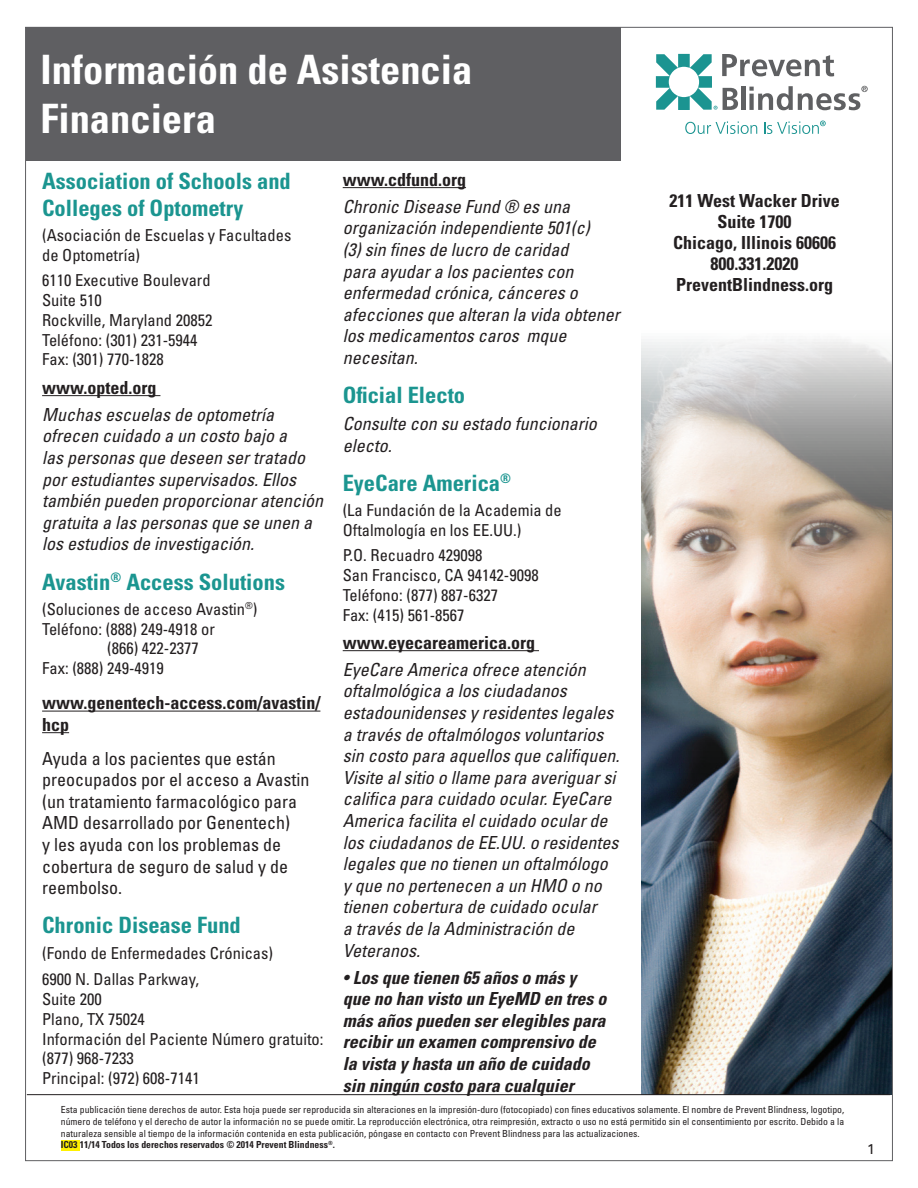
<style>
.page{position:relative;width:918px;height:1188px;background:#fff}
.page>*{position:absolute;margin:0;border:0;box-sizing:border-box;transform-origin:0 0}
.t1{font:700 condensed 40.5px/48.6px "Univers LT Std";color:#fff}
.t2{font:700 condensed 22.5px/27px "Univers LT Std";color:#1b9590}
.ITalic_description{font:italic condensed 18px/21.6px "Univers LT Std";color:#231f20}
.t3{font:condensed 18px/21.6px "Univers LT Std";color:#231f20}
.ITalic_description-2{font:italic 700 condensed 18px/21.6px "Univers LT Std";color:#231f20}
.web_address{font:700 condensed 18px/21px "Univers LT Std";color:#231f20}
.Body{font:700 condensed 18px "Univers LT Std";color:#231f20}
.Address{font:condensed 16.5px/19.8px "Univers LT Std";color:#231f20}
.Body-2{font:condensed 16.5px/19.8px "Univers LT Std";color:#231f20}
.t4{font:14.25px "Univers LT Std";color:#231f20}
.t5{font:condensed 9.75px/11.7px "Univers LT Std";color:#231f20}
.s1{font-weight:400}
.s2{font-weight:700}
</style>
<div class="page">
<img style="left:641px;top:339px;width:250px;height:756px">
<div style="left:26px;top:27px;width:594px;height:134px;background:#5f5f62"></div>
<hr style="left:27px;top:1094px;width:863px;height:1px;background:#231f20">
<hr style="left:42px;top:395px;width:118px;height:1px;background:#231f20">
<hr style="left:42px;top:711px;width:278px;height:1px;background:#231f20">
<svg style="left:42px;top:732px;width:27px;height:1px"></svg>
<hr style="left:343px;top:187px;width:123px;height:1px;background:#231f20">
<hr style="left:343px;top:650px;width:196px;height:1px;background:#231f20">
<div style="left:61px;top:1140px;width:18px;height:10px;background:#fff101"></div>
<svg style="left:656px;top:54px;width:212px;height:56px"></svg>
<svg style="left:685px;top:121px;width:72px;height:13px"></svg>
<svg style="left:764px;top:121px;width:62px;height:13px"></svg>
<p class="t1" style="left:40px;top:45px;width:433px">Información de Asistencia<br>Financiera</p>
<p class="t2" style="left:42px;top:168px;width:250px">Association of Schools and<br>Colleges of Optometry</p>
<p class="Body-2" style="left:42px;top:225px;width:251px">(Asociación de Escuelas y Facultades de Optometría)</p>
<p class="Address" style="left:42px;top:270px;width:170px">6110 Executive Boulevard</p>
<p class="Address" style="left:42px;top:290px;width:61px">Suite 510</p>
<p class="Address" style="left:42px;top:310px;width:172px">Rockville, Maryland 20852</p>
<p class="Address" style="left:42px;top:330px;width:157px">Teléfono: (301) 231-5944</p>
<p class="Address" style="left:42px;top:349px;width:123px">Fax: (301) 770-1828</p>
<p class="Body" style="left:42px;top:376px;width:116px">www.opted.org</p>
<p class="ITalic_description" style="left:42px;top:404px;width:282px">Muchas escuelas de optometría ofrecen cuidado a un costo bajo a<br>las personas que deseen ser tratado por estudiantes supervisados. Ellos también pueden proporcionar atención gratuita a las personas que se unen a los estudios de investigación.</p>
<p class="t2" style="left:42px;top:568px;width:244px">Avastin<sup>®</sup> Access Solutions</p>
<p class="Body-2" style="left:42px;top:599px;width:217px">(Soluciones de acceso Avastin<sup>®</sup>)</p>
<p class="Body-2" style="left:42px;top:619px;width:174px">Teléfono: (888) 249-4918 or</p>
<p class="Body-2" style="left:107px;top:638px;width:93px">(866) 422-2377</p>
<p class="Body-2" style="left:42px;top:658px;width:123px">Fax: (888) 249-4919</p>
<p class="web_address" style="left:42px;top:692px;width:280px;line-height:21.6px">www.genentech-access.com/avastin/ hcp</p>
<p class="t3" style="left:42px;top:747px;width:269px">Ayuda a los pacientes que están preocupados por el acceso a Avastin (un tratamiento farmacológico para<br>AMD desarrollado por Genentech)<br>y les ayuda con los problemas de cobertura de seguro de salud y de reembolso.</p>
<p class="t2" style="left:42px;top:912px;width:200px">Chronic Disease Fund</p>
<p class="Body-2" style="left:42px;top:943px;width:232px">(Fondo de Enfermedades Crónicas)</p>
<p class="Address" style="left:42px;top:969px;width:158px">6900 N. Dallas Parkway,</p>
<p class="Address" style="left:42px;top:989px;width:61px">Suite 200</p>
<p class="Address" style="left:42px;top:1009px;width:104px">Plano, TX 75024</p>
<p class="Address" style="left:42px;top:1029px;width:283px">Información del Paciente Número gratuito: (877) 968-7233</p>
<p class="Address" style="left:42px;top:1068px;width:159px">Principal: (972) 608-7141</p>
<p class="web_address" style="left:343px;top:169px;width:125px">www.cdfund.org</p>
<p class="ITalic_description" style="left:343px;top:196px;width:278px">Chronic Disease Fund ® es una organización independiente 501(c)<br>(3) sin fines de lucro de caridad<br>para ayudar a los pacientes con enfermedad crónica, cánceres o afecciones que alteran la vida obtener los medicamentos caros mque necesitan.</p>
<p class="t2" style="left:343px;top:382px;width:124px">Oficial Electo</p>
<p class="ITalic_description" style="left:343px;top:413px;width:255px">Consulte con su estado funcionario electo.</p>
<p class="t2" style="left:343px;top:469px;width:170px">EyeCare America<sup>®</sup></p>
<p class="Body-2" style="left:343px;top:500px;width:221px">(La Fundación de la Academia de<br>Oftalmología en los EE.UU.)</p>
<p class="Address" style="left:343px;top:545px;width:141px">P.O. Recuadro 429098</p>
<p class="Address" style="left:343px;top:565px;width:198px">San Francisco, CA 94142-9098</p>
<p class="Address" style="left:343px;top:585px;width:157px">Teléfono: (877) 887-6327</p>
<p class="Address" style="left:343px;top:605px;width:123px">Fax: (415) 561-8567</p>
<p class="web_address" style="left:343px;top:632px;width:194px">www.eyecareamerica.org</p>
<p class="ITalic_description" style="left:343px;top:659px;width:278px">EyeCare America ofrece atención oftalmológica a los ciudadanos estadounidenses y residentes legales a través de oftalmólogos voluntarios sin costo para aquellos que califiquen.<br>Visite al sitio o llame para averiguar si califica para cuidado ocular. EyeCare America facilita el cuidado ocular de los ciudadanos de EE.UU. o residentes legales que no tienen un oftalmólogo y que no pertenecen a un HMO o no tienen cobertura de cuidado ocular<br>a través de la Administración de Veteranos.</p>
<p class="ITalic_description-2" style="left:343px;top:967px;width:265px"><span class="s1">•</span> Los que tienen 65 años o más y que no han visto un EyeMD en tres o más años pueden ser elegibles para recibir un examen comprensivo de la vista y hasta un año de cuidado sin ningún costo para cualquier</p>
<p class="web_address" style="left:670px;top:190px;width:172px;text-align:center">211 West Wacker Drive<br>Suite 1700<br>Chicago, Illinois 60606<br>800.331.2020<br>PreventBlindness.org</p>
<p class="t5" style="left:61px;top:1104px;width:785px">Esta publicación tiene derechos de autor. Esta hoja puede ser reproducida sin alteraciones en la impresión-duro (fotocopiado) con fines educativos solamente. El nombre de Prevent Blindness, logotipo, número de teléfono y el derecho de autor la información no se puede omitir. La reproducción electrónica, otra reimpresión, extracto o uso no está permitido sin el consentimiento por escrito. Debido a la naturaleza sensible al tiempo de la información contenida en esta publicación, póngase en contacto con Prevent Blindness para las actualizaciones.<br><span class="s2">IC03 11/14 Todos los derechos reservados © 2014 Prevent Blindness</span><sup>®</sup><span class="s2">.</span></p>
<p class="t4" style="left:867px;top:1141px;width:9px">1</p>
</div>
